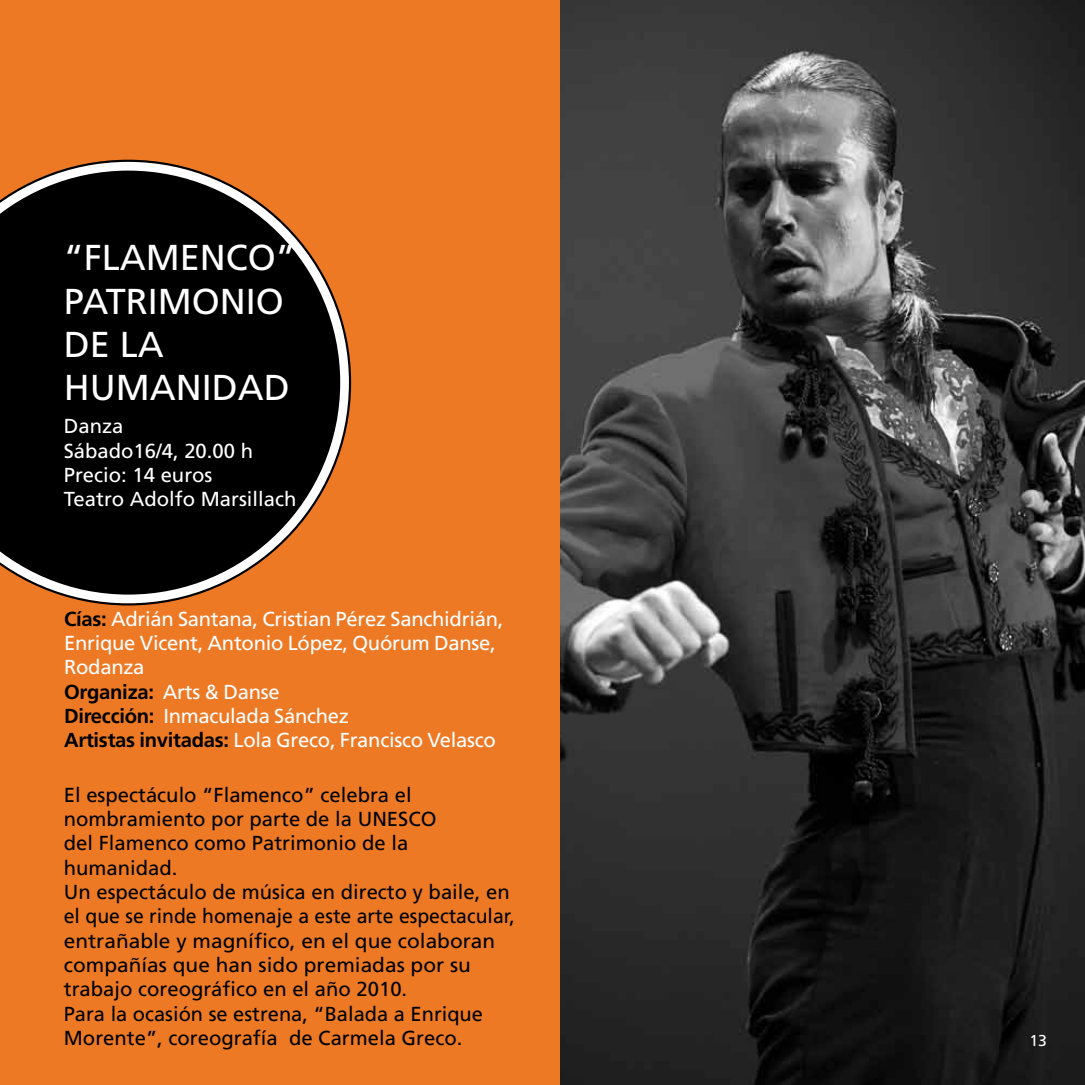
<style>
.page{position:relative;width:1085px;height:1085px;background:#fff}
.page>*{position:absolute;margin:0;border:0;box-sizing:border-box;transform-origin:0 0}
.t1{font:36px/43.2px "Frutiger LT Std";color:#fff}
.t2{font:20.25px/24.3px "Frutiger LT Std";color:#000}
.t3{font:20.25px/24.3px "Frutiger LT Std";letter-spacing:-.015em;color:#fff}
.t4{font:15.75px "Frutiger LT Std";color:#fff}
.s1{font-weight:700;color:#000}
</style>
<div class="page">
<div style="left:0;top:0;width:1084px;height:1084px;background:#ed7925"></div>
<img style="left:560px;top:0;width:524px;height:1084px">
<svg style="left:0;top:162px;width:349px;height:441px;background:#301f13"></svg>
<p class="t1" style="left:64px;top:236px;width:234px">“FLAMENCO”<br>PATRIMONIO<br>DE LA<br>HUMANIDAD</p>
<p class="t3" style="left:64px;top:414px;width:234px">Danza<br>Sábado16/4, 20.00 h<br>Precio: 14 euros<br>Teatro Adolfo Marsillach</p>
<p class="t3" style="left:64px;top:606px;width:441px"><span class="s1">Cías:</span> Adrián Santana, Cristian Pérez Sanchidrián, Enrique Vicent, Antonio López, Quórum Danse, Rodanza<br><span class="s1">Organiza:</span> Arts &amp; Danse<br><span class="s1">Dirección:</span> Inmaculada Sánchez<br><span class="s1">Artistas invitadas:</span> Lola Greco, Francisco Velasco</p>
<p class="t2" style="left:64px;top:782px;width:452px">El espectáculo “Flamenco” celebra el nombramiento por parte de la UNESCO<br>del Flamenco como Patrimonio de la humanidad.<br>Un espectáculo de música en directo y baile, en el que se rinde homenaje a este arte espectacular, entrañable y magnífico, en el que colaboran compañías que han sido premiadas por su trabajo coreográfico en el año 2010.<br>Para la ocasión se estrena, “Balada a Enrique Morente”, coreografía de Carmela Greco.</p>
<p class="t4" style="left:1029px;top:1031px;width:19px">13</p>
</div>
